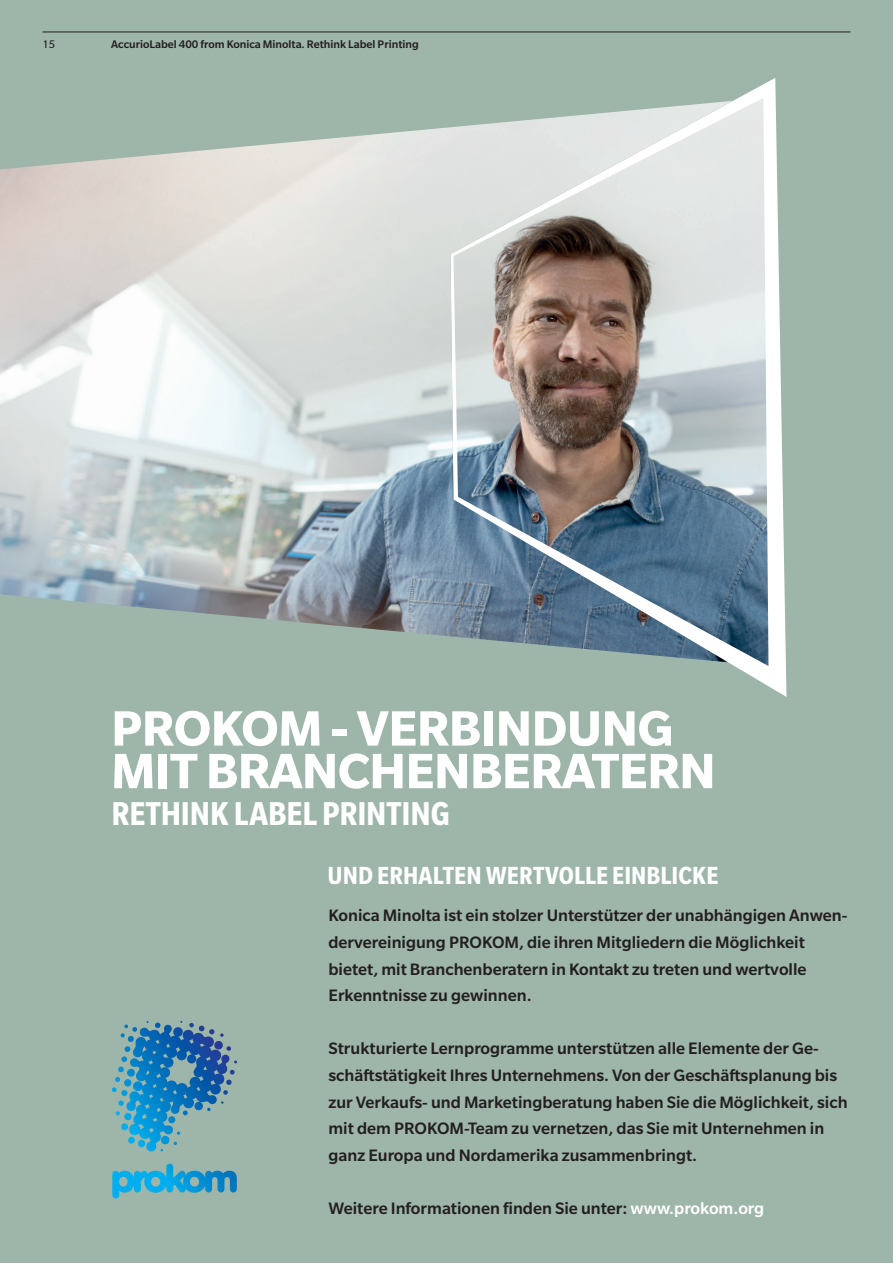
<style>
.page{position:relative;width:893px;height:1263px;background:#9eb5aa}
.page>*{position:absolute;margin:0;border:0;box-sizing:border-box;transform-origin:0 0}
.Brochure_Head_Bold_3{font:700 54px/42.6px "Slate Pro";letter-spacing:-.01em;color:#fff}
.Brochure_RETHINK_IT{font:700 condensed 36px "Slate Pro";letter-spacing:-.005em;color:#fff}
.Brochure_Introhead_B{font:700 condensed 27px "Slate Pro";letter-spacing:.005em;color:#fff}
.Brochure_Intro_Med_1{font:500 18px/26.5px "Slate Pro";color:#231f20}
.t1{font:500 12px "Slate Pro";color:#231f20}
.t2{font:12px "Slate Pro";color:#231f20}
.s1{color:#fff}
</style>
<div class="page">
<svg style="left:734px;top:78px;width:52px;height:619px;fill:#fff"></svg>
<img style="left:0;top:98px;width:768px;height:568px">
<svg style="left:124px;top:1021px;width:70px;height:60px"></svg>
<hr style="left:43px;top:32px;width:807px;height:1px;background:#231f20">
<p class="t2" style="left:43px;top:38px;width:14px">15</p>
<p class="t1" style="left:111px;top:38px;width:309px">AccurioLabel 400 from Konica Minolta. Rethink Label Printing</p>
<p class="Brochure_Head_Bold_3" style="left:111px;top:706px;width:606px">PROKOM - VERBINDUNG<br>MIT BRANCHENBERATERN</p>
<p class="Brochure_RETHINK_IT" style="left:111px;top:795px;width:340px">RETHINK LABEL PRINTING</p>
<p class="Brochure_Introhead_B" style="left:328px;top:861px;width:392px">UND ERHALTEN WERTVOLLE EINBLICKE</p>
<p class="Brochure_Intro_Med_1" style="left:328px;top:902px;width:520px">Konica Minolta ist ein stolzer Unterstützer der unabhängigen Anwen&shy;dervereinigung PROKOM, die ihren Mitgliedern die Möglichkeit bietet, mit Branchenberatern in Kontakt zu treten und wertvolle Erkenntnisse zu gewinnen.</p>
<p class="Brochure_Intro_Med_1" style="left:328px;top:1035px;width:521px">Strukturierte Lernprogramme unterstützen alle Elemente der Ge&shy;schäftstätigkeit Ihres Unternehmens. Von der Geschäftsplanung bis zur Verkaufs- und Marketingberatung haben Sie die Möglichkeit, sich mit dem PROKOM-Team zu vernetzen, das Sie mit Unternehmen in ganz Europa und Nordamerika zusammenbringt.</p>
<p class="Brochure_Intro_Med_1" style="left:328px;top:1195px;width:437px">Weitere Informationen finden Sie unter: <span class="s1">www.prokom.org</span></p>
</div>
